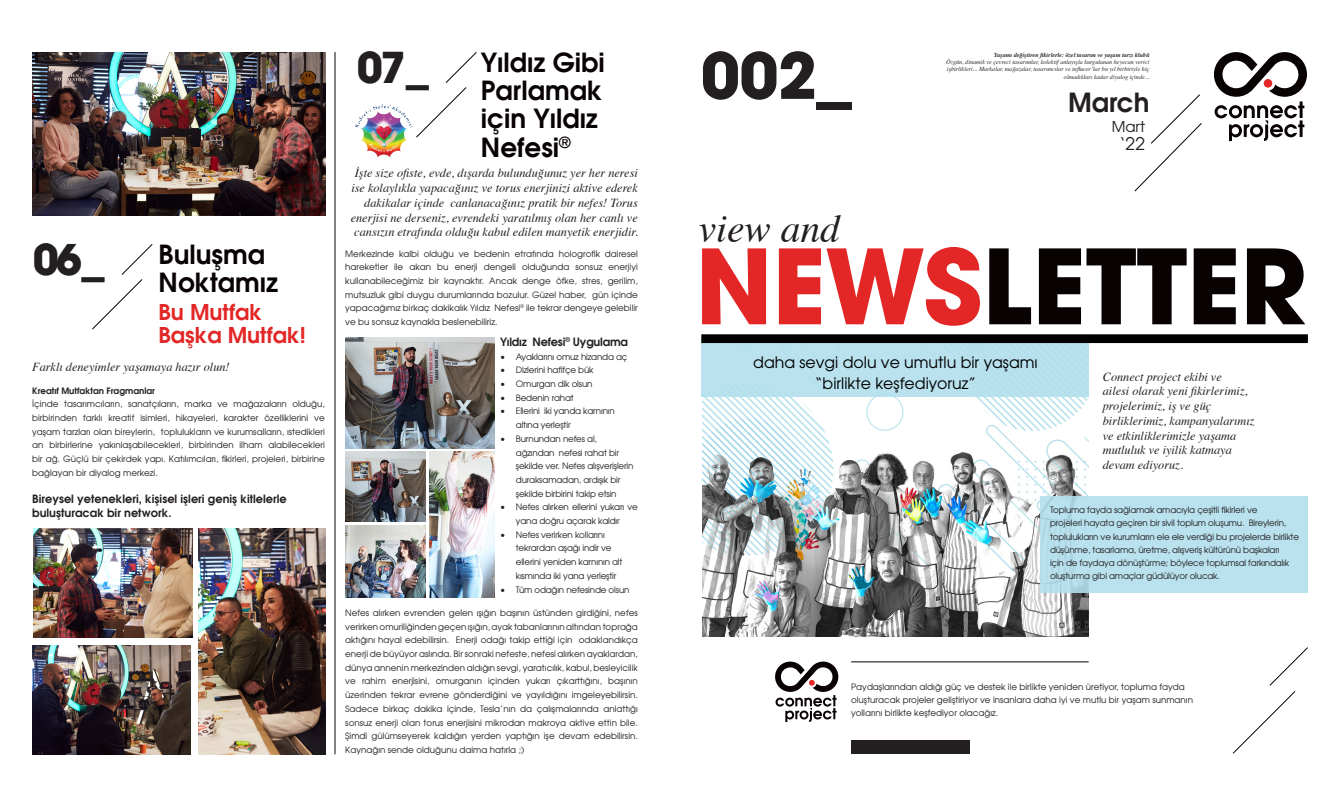
<style>
.page{position:relative;width:1340px;height:794px;background:#fff}
.page>*{position:absolute;margin:0;border:0;box-sizing:border-box;transform-origin:0 0}
.t1{font:700 113.75px "Avant Garde Md ITC";color:#080302}
.t2{font:700 70.09px "Avant Garde Md ITC";color:#231f20}
.t3{font:700 46.46px "Avant Garde Md ITC";color:#231f20}
.t4{font:italic 39.38px "Times";color:#231f20}
.t5{font:600 26.25px/28.3px "Avant Garde CE";color:#080302}
.t6{font:600 26.25px "Avant Garde CE";color:#231f20}
.t7{font:600 21.7px "Avant Garde CE";color:#e32626}
.t8{font:17.5px "Avant Garde CE";color:#231f20}
.t9{font:15.75px "Avant Garde CE";color:#000}
.t10{font:14.88px "Avant Garde CE";color:#231f20}
.t11{font:italic 12.25px/14.7px "Times";color:#231f20;text-align:right}
.t12{font:600 11.38px/13.7px "Avant Garde CE";color:#231f20}
.t13{font:600 11.38px "Avant Garde CE";letter-spacing:-.02em;color:#231f20}
.t14{font:8.75px/13.7px "Avant Garde CE";letter-spacing:-.02em;color:#231f20}
.t15{font:8.75px/13.3px "Avant Garde CE";color:#231f20}
.t16{font:600 8.75px "Avant Garde CE";color:#231f20}
.t17{font:italic 6.12px/7.4px "Times";color:#231f20;text-align:right}
.t18{font:italic 700 6.12px "Times";color:#231f20}
.s1{color:#e32626}
</style>
<div class="page">
<svg style="left:92px;top:244px;width:61px;height:86px"></svg>
<svg style="left:422px;top:52px;width:55px;height:81px"></svg>
<img style="left:32px;top:52px;width:293px;height:163px">
<img style="left:33px;top:528px;width:159px;height:109px">
<img style="left:198px;top:528px;width:127px;height:226px">
<img style="left:32px;top:645px;width:159px;height:109px">
<hr style="left:335px;top:52px;width:1px;height:702px;background:#040503">
<img style="left:345px;top:337px;width:149px;height:111px">
<img style="left:429px;top:451px;width:65px;height:147px">
<img style="left:345px;top:451px;width:80px;height:70px">
<img style="left:345px;top:525px;width:80px;height:73px">
<img style="left:355px;top:104px;width:67px;height:54px">
<img style="left:702px;top:397px;width:386px;height:239px">
<div style="left:701px;top:339px;width:387px;height:58px;background:#b9e2ee"></div>
<div style="left:1040px;top:495px;width:267px;height:97px;background:#b9e2ee"></div>
<div style="left:701px;top:334px;width:606px;height:9px;background:#000"></div>
<div style="left:851px;top:740px;width:118px;height:13px;background:#231f20"></div>
<svg style="left:1232px;top:647px;width:76px;height:107px"></svg>
<hr style="left:851px;top:661px;width:237px;height:1px;background:#040503">
<svg style="left:1214px;top:52px;width:92px;height:89px"></svg>
<svg style="left:775px;top:661px;width:63px;height:61px"></svg>
<svg style="left:1134px;top:94px;width:68px;height:98px"></svg>
<p class="t3" style="left:33px;top:231px;width:73px">06_</p>
<p class="t5" style="left:159px;top:240px;width:108px">Buluşma</p>
<p class="t5" style="left:159px;top:269px;width:121px">Noktamız</p>
<p class="t7" style="left:158px;top:299px;width:105px">Bu Mutfak</p>
<p class="t7" style="left:158px;top:323px;width:149px">Başka Mutfak!</p>
<p class="t11" style="left:32px;top:359px;width:199px">Farklı deneyimler yaşamaya hazır olun!</p>
<p class="t16" style="left:32px;top:385px;width:124px">Kreatıf Mutfaktan Fragmanlar</p>
<p class="t14" style="left:32px;top:397px;width:294px;text-align:justify">İçinde tasarımcıların, sanatçıların, marka ve mağazaların olduğu, birbirinden farklı kreatif isimleri, hikayeleri, karakter özelliklerini ve yaşam tarzları olan bireylerin, toplulukların ve kurumsalların, ıstedikleri an birbirlerine yakınlaşabilecekleri, birbirinden ilham alabilecekleri bir ağ. Güçlü bir çekirdek yapı. Katılımcıları, fikirleri, projeleri, birbirine bağlayan bir diyalog merkezi.</p>
<p class="t12" style="left:32px;top:492px;width:256px">Bireysel yetenekleri, kişisel işleri geniş kitlelerle buluşturacak bir network.</p>
<p class="t3" style="left:357px;top:39px;width:73px">07_</p>
<p class="t5" style="left:481px;top:49px;width:125px">Yıldız Gibi<br>Parlamak için Yıldız<br>Nefesi<sup>®</sup></p>
<p class="t11" style="left:351px;top:165px;width:289px">İşte size ofiste, evde, dışarda bulunduğunuz yer her neresi ise kolaylıkla yapacağınız ve torus enerjinizi aktive ederek dakikalar içinde canlanacağınız pratik bir nefes! Torus enerjisi ne derseniz, evrendeki yaratılmış olan her canlı ve cansızın etrafında olduğu kabul edilen manyetik enerjidir.</p>
<p class="t14" style="left:345px;top:247px;width:294px;text-align:justify">Merkezinde kalbi olduğu ve bedenin etrafında hologrofik dairesel hareketler ile akan bu enerji dengeli olduğunda sonsuz enerjiyi kullanabileceğimiz bir kaynaktır. Ancak denge öfke, stres, gerilim, mutsuzluk gibi duygu durumlarında bozulur. Güzel haber, gün içinde yapacağımız birkaç dakikalık Yıldız Nefesi<sup>®</sup> ile tekrar dengeye gelebilir ve bu sonsuz kaynakla beslenebiliriz.</p>
<p class="t13" style="left:500px;top:335px;width:129px">Yıldız Nefesi<sup>®</sup> Uygulama</p>
<p class="t14" style="left:500px;top:350px;width:129px">• Ayaklarını omuz hizanda aç</p>
<p class="t14" style="left:500px;top:363px;width:95px">• Dizlerini hafifçe bük</p>
<p class="t14" style="left:500px;top:377px;width:94px">• Omurgan dik olsun</p>
<p class="t14" style="left:500px;top:391px;width:75px">• Bedenin rahat</p>
<p class="t14" style="left:516px;top:404px;width:100px;text-indent:-16px">• Ellerini iki yanda karnının altına yerleştir</p>
<p class="t14" style="left:516px;top:432px;width:119px;text-indent:-16px">• Burnundan nefes al, ağzından nefesi rahat bir şekilde ver. Nefes alışverişlerin duraksamadan, ardışık bir şekilde birbirini takip etsin</p>
<p class="t14" style="left:500px;top:500px;width:139px;text-align:center">• Nefes alırken ellerini yukarı ve yana doğru açarak kaldır</p>
<p class="t14" style="left:516px;top:528px;width:108px;text-indent:-16px">• Nefes verirken kollarını tekrardan aşağı indir ve ellerini yeniden karnının alt kısmında iki yana yerleştir</p>
<p class="t14" style="left:500px;top:582px;width:131px">• Tüm odağın nefesinde olsun</p>
<p class="t14" style="left:345px;top:606px;width:294px;text-align:justify">Nefes alırken evrenden gelen ışığın başının üstünden girdiğini, nefes verirken omuriliğinden geçen ışığın, ayak tabanlarının altından toprağa aktığını hayal edebilirsin. Enerji odağı takip ettiği için odaklandıkça enerji de büyüyor aslında. Bir sonraki nefeste, nefesi alırken ayaklardan, dünya annenin merkezinden aldığın sevgi, yaratıcılık, kabul, besleyicilik ve rahim enerjisini, omurganın içinden yukarı çıkarttığını, başının üzerinden tekrar evrene gönderdiğini ve yayıldığını imgeleyebilirsin.<br>Sadece birkaç dakika içinde, Tesla’nın da çalışmalarında anlattığı sonsuz enerji olan torus enerjisini mikrodan makroya aktive ettin bile.<br>Şimdi gülümseyerek kaldığın yerden yaptığın işe devam edebilirsin.<br>Kaynağın sende olduğunu daima hatırla ;)</p>
<p class="t2" style="left:701px;top:33px;width:152px">002_</p>
<p class="t18" style="left:994px;top:49px;width:157px">Yaşamı değiştiren fikirlerle: özel tasarım ve yaşam tarzı klubü</p>
<p class="t17" style="left:946px;top:58px;width:205px">Özgün, dinamik ve çevreci tasarımlar, kolektif anlayışla kurgulanan heyecan verici işbirlikleri... Markalar, mağazalar, tasarımcılar ve influcer’lar bu yıl birbiriyle hiç olmadıkları kadar diyalog içinde...</p>
<p class="t6" style="left:1068px;top:87px;width:83px">March</p>
<p class="t10" style="left:1111px;top:118px;width:35px">Mart</p>
<p class="t8" style="left:1119px;top:134px;width:27px">‘22</p>
<p class="t4" style="left:698px;top:194px;width:143px">view and</p>
<p class="t1" style="left:695px;top:217px;width:613px"><span class="s1">NEWS</span>LETTER</p>
<p class="t9" style="left:753px;top:353px;width:286px">daha sevgi dolu ve umutlu bir yaşamı</p>
<p class="t9" style="left:814px;top:374px;width:163px">“birlikte keşfediyoruz”</p>
<p class="t11" style="left:1102px;top:368px;width:153px;text-align:left">Connect project ekibi ve<br>ailesi olarak yeni fikirlerimiz, projelerimiz, iş ve güç birliklerimiz, kampanyalarımız ve etkinliklerimizle yaşama mutluluk ve iyilik katmaya devam ediyoruz.</p>
<p class="t14" style="left:1050px;top:503px;width:250px;line-height:13.3px">Topluma fayda sağlamak amacıyla çeşitli fikirleri ve<br>projeleri hayata geçiren bir sivil toplum oluşumu. Bireylerin, toplulukların ve kurumların ele ele verdiği bu projelerde birlikte düşünme, tasarlama, üretme, alışveriş kültürünü başkaları<br>için de faydaya dönüştürme; böylece toplumsal farkındalık oluşturma gibi amaçlar güdülüyor olucak.</p>
<p class="t15" style="left:851px;top:680px;width:343px">Paydaşlarından aldığı güç ve destek ile birlikte yeniden üretiyor, topluma fayda oluşturacak projeler geliştiriyor ve insanlara daha iyi ve mutlu bir yaşam sunmanın yollarını birlikte keşfediyor olacağız.</p>
</div>
